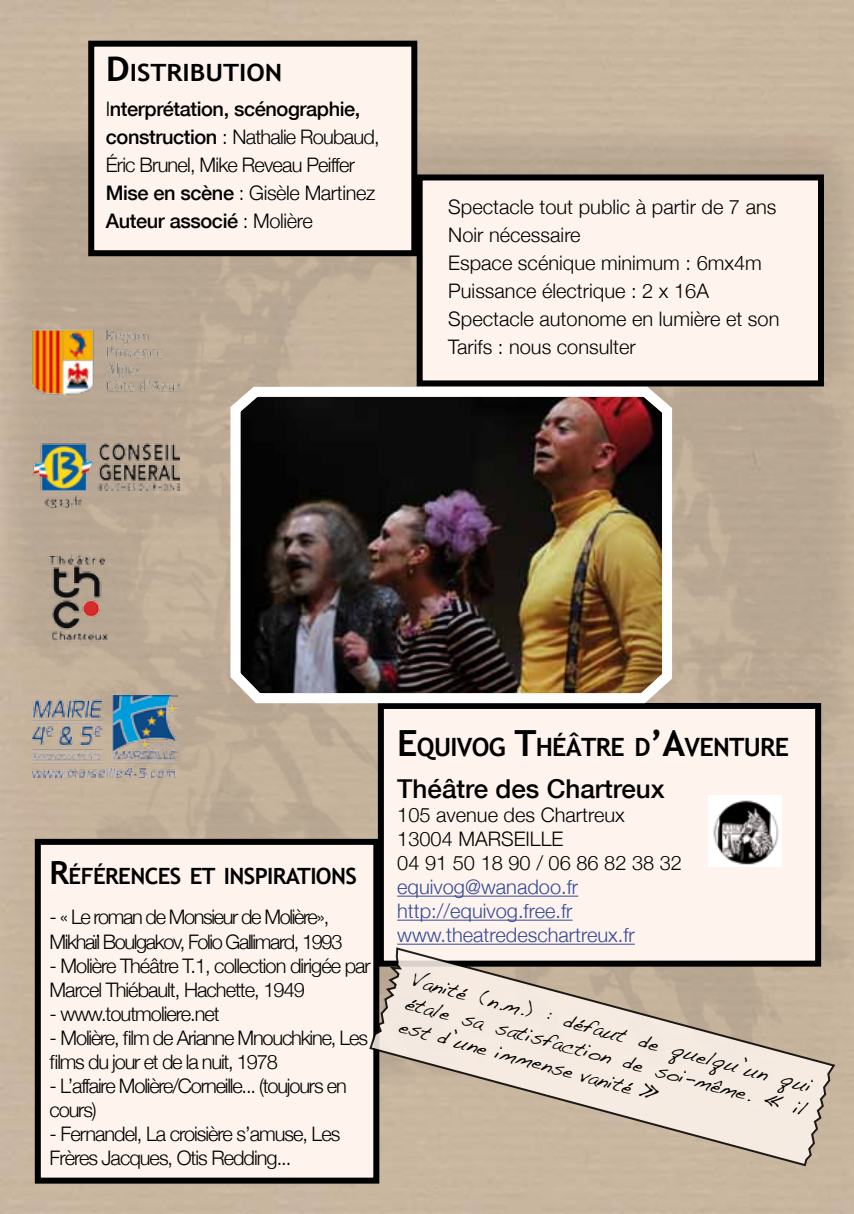
<style>
.page{position:relative;width:854px;height:1214px;background:#fff}
.page>*{position:absolute;margin:0;border:0;box-sizing:border-box;transform-origin:0 0}
.t1{font:500 26px "Helvetica Neue";color:#000}
.t2{font:700 25.2px "Trebuchet MS";letter-spacing:-.03em;color:#000}
.t3{font:700 23.8px "Trebuchet MS";color:#000;scale:1.1 1}
.t4{font:700 22.4px "Trebuchet MS";letter-spacing:-.03em;color:#000}
.t5{font:300 20px/24px "Helvetica Neue";letter-spacing:-.05em;color:#000}
.t6{font:300 20px/28px "Helvetica Neue";color:#000}
.t7{font:20px/24px "Handwriting Dakota";color:#000;text-align:justify}
.t8{font:300 20px/24px "Helvetica Neue";letter-spacing:-.07em;color:#000}
.t9{font:300 20px/24px "Helvetica Neue";color:#334a97}
.s1{font-size:34px}
.s2{font-weight:500}
.s3{font-size:32px}
.s4{font-size:36px}
</style>
<div class="page">
<img style="left:3px;top:129px;width:850px;height:955px">
<div style="left:375px;top:700px;width:448px;height:246px;background:#fef4ed"></div>
<svg style="left:413px;top:171px;width:413px;height:218px;background:#eae0d9"></svg>
<svg style="left:85px;top:38px;width:335px;height:221px;background:#e4dbd4"></svg>
<img style="left:221px;top:377px;width:460px;height:335px">
<img style="left:32px;top:442px;width:148px;height:66px">
<img style="left:32px;top:330px;width:148px;height:65px">
<img style="left:707px;top:795px;width:74px;height:71px">
<img style="left:32px;top:551px;width:94px;height:98px">
<svg style="left:32px;top:835px;width:350px;height:351px;background:#ede3dc"></svg>
<svg style="left:368px;top:946px;width:468px;height:221px;background:#d3c5b6"></svg>
<img style="left:32px;top:695px;width:146px;height:82px">
<hr style="left:397px;top:895px;width:181px;height:1px;background:#334a97">
<hr style="left:397px;top:919px;width:175px;height:1px;background:#334a97">
<hr style="left:397px;top:943px;width:237px;height:1px;background:#334a97">
<p class="t3" style="left:106px;top:58px;width:162px"><span class="s1">D</span>ISTRIBUTION</p>
<p class="t5" style="left:106px;top:94px;width:275px;line-height:28px">I<span class="s2">nterprétation, scénographie, construction</span> : Nathalie Roubaud,<br>Éric Brunel, Mike Reveau Peiffer<br><span class="s2">Mise en scène</span> : Gisèle Martinez<br><span class="s2">Auteur associé</span> : Molière</p>
<p class="t6" style="left:448px;top:192px;width:332px">Spectacle tout public à partir de 7 ans<br>Noir nécessaire<br>Espace scénique minimum : 6mx4m<br>Puissance électrique : 2 x 16A<br>Spectacle autonome en lumière et son<br>Tarifs : nous consulter</p>
<p class="t4" style="left:50px;top:862px;width:308px"><span class="s3">R</span>ÉFÉRENCES ET INSPIRATIONS</p>
<p class="t8" style="left:50px;top:904px;width:294px">- « Le roman de Monsieur de Molière»,<br>Mikhaïl Boulgakov, Folio Gallimard, 1993</p>
<p class="t5" style="left:50px;top:952px;width:322px">- Molière Théâtre T.1, collection dirigée par<br>Marcel Thiébault, Hachette, 1949</p>
<p class="t5" style="left:50px;top:1000px;width:172px">- www.toutmoliere.net</p>
<p class="t5" style="left:50px;top:1024px;width:320px">- Molière, film de Arianne Mnouchkine, Les films du jour et de la nuit, 1978</p>
<p class="t5" style="left:50px;top:1072px;width:298px">- L’affaire Molière/Corneille... (toujours en cours)</p>
<p class="t5" style="left:50px;top:1120px;width:292px">- Fernandel, La croisière s’amuse, Les<br>Frères Jacques, Otis Redding...</p>
<p class="t2" style="left:397px;top:730px;width:393px"><span class="s4">E</span>QUIVOG <span class="s4">T</span>HÉÂTRE D<span class="s4">’A</span>VENTURE</p>
<h1 class="t1" style="left:397px;top:773px;width:269px">Théâtre des Chartreux</h1>
<p class="t6" style="left:397px;top:802px;width:286px;line-height:24px">105 avenue des Chartreux<br>13004 MARSEILLE<br>04 91 50 18 90 / 06 86 82 38 32</p>
<p class="t9" style="left:397px;top:874px;width:239px">equivog@wanadoo.fr http://equivog.free.fr www.theatredeschartreux.fr</p>
<p class="t7" style="left:415px;top:967px;width:414px;rotate:15deg">Vanité (n.m.) : défaut de quelqu’un qui étale sa satisfaction de soi-même. « il est d’une immense vanité »</p>
</div>
